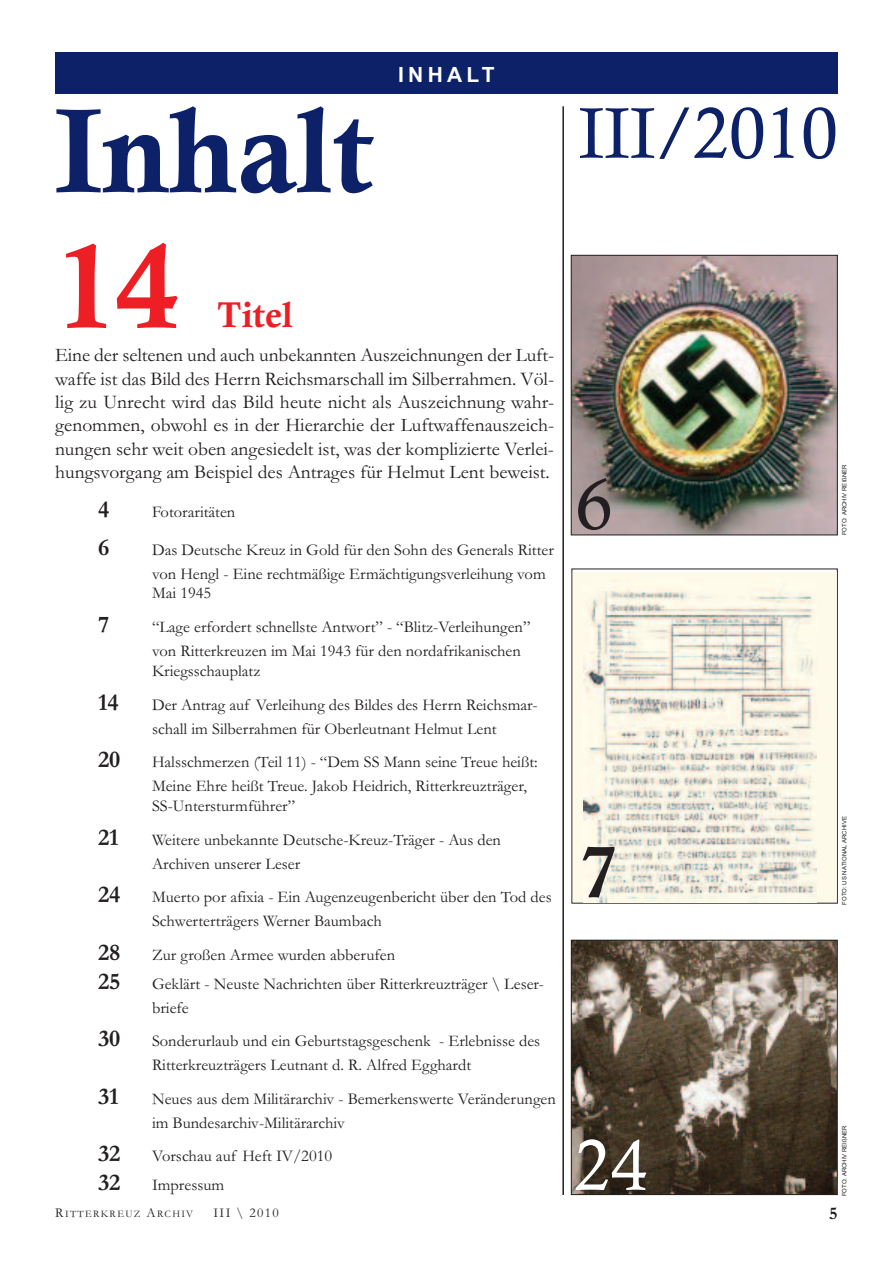
<style>
.page{position:relative;width:893px;height:1263px;background:#fff}
.page>*{position:absolute;margin:0;border:0;box-sizing:border-box;transform-origin:0 0}
.t1{font:120px "Calis MT Bol";color:#0d2169}
.t2{font:120px "Calis MT Bol";color:#ed1e24}
.t3{font:72px "Calisto";letter-spacing:-.01em;color:#0d2169}
.t4{font:72px "Calisto";color:#fff}
.t5{font:72px "Calisto";color:#231f20}
.t6{font:72px "Calis MT Bol";color:#231f20}
.t7{font:36px "Calis MT Bol";color:#ed1e24}
.t8{font:700 24px "Garamond";color:#231f20}
.t9{font:700 21px "Arial";letter-spacing:.2em;color:#fff}
.t10{font:19.5px/23.4px "Garamond";color:#231f20;text-align:justify}
.t11{font:700 18px "Garamond";color:#231f20}
.t12{font:16.5px/23.9px "Garamond";color:#231f20}
.t13{font:13.5px "Garamond";letter-spacing:.1em;color:#231f20}
.t14{font:10.2px "Garamond";letter-spacing:.135em;color:#231f20}
.t15{font:6px "Arial";color:#231f20}
.s1{font-size:13.5px}
</style>
<div class="page">
<div style="left:55px;top:53px;width:783px;height:41px;background:#0d2169"></div>
<hr style="left:562px;top:106px;width:2px;height:1089px;background:#231f20">
<img style="left:573px;top:942px;width:263px;height:251px">
<div style="left:571px;top:940px;width:267px;height:255px;border:1px solid #231f20"></div>
<img style="left:573px;top:257px;width:263px;height:276px">
<div style="left:571px;top:255px;width:267px;height:280px;border:1px solid #231f20"></div>
<svg style="left:573px;top:572px;width:264px;height:331px;background:#ebe8db"></svg>
<p class="t9" style="left:371px;top:62px;width:153px">KOPFZEILE</p>
<p class="t9" style="left:398px;top:62px;width:98px">INHALT</p>
<h1 class="t1" style="left:55px;top:80px;width:320px">Inhalt</h1>
<h2 class="t3" style="left:578px;top:91px;width:261px">III/2010</h2>
<h1 class="t2" style="left:55px;top:216px;width:124px">14</h1>
<h3 class="t7" style="left:217px;top:294px;width:77px">Titel</h3>
<p class="t10" style="left:55px;top:343px;width:500px">Eine der seltenen und auch unbekannten Auszeichnungen der Luft&shy;waffe ist das Bild des Herrn Reichsmarschall im Silberrahmen. Völ&shy;lig zu Unrecht wird das Bild heute nicht als Auszeichnung wahr&shy;genommen, obwohl es in der Hierarchie der Luftwaffenauszeich&shy;nungen sehr weit oben angesiedelt ist, was der komplizierte Verlei&shy;hungsvorgang am Beispiel des Antrages für Helmut Lent beweist.</p>
<h3 class="t8" style="left:98px;top:495px;width:13px">4</h3>
<p class="t12" style="left:152px;top:499px;width:85px">Fotoraritäten</p>
<h3 class="t8" style="left:98px;top:532px;width:13px">6</h3>
<p class="t12" style="left:152px;top:537px;width:403px">Das Deutsche Kreuz in Gold für den Sohn des Generals Ritter von Hengl - Eine rechtmäßige Ermächtigungsverleihung vom</p>
<p class="t12" style="left:152px;top:581px;width:61px">Mai 1945</p>
<h3 class="t8" style="left:98px;top:610px;width:13px">7</h3>
<p class="t12" style="left:152px;top:614px;width:380px">“Lage erfordert schnellste Antwort” - “Blitz-Verleihungen” von Ritterkreuzen im Mai 1943 für den nordafrikanischen</p>
<p class="t12" style="left:152px;top:658px;width:110px">Kriegsschauplatz</p>
<h3 class="t8" style="left:98px;top:687px;width:22px">14</h3>
<p class="t12" style="left:152px;top:692px;width:387px">Der Antrag auf Verleihung des Bildes des Herrn Reichsmar&shy;schall im Silberrahmen für Oberleutnant Helmut Lent</p>
<h3 class="t8" style="left:98px;top:745px;width:24px">20</h3>
<p class="t12" style="left:152px;top:749px;width:387px">Halsschmerzen (Teil 11) - “Dem SS Mann seine Treue heißt:<br>Meine Ehre heißt Treue. Jakob Heidrich, Ritterkreuzträger,</p>
<p class="t12" style="left:152px;top:793px;width:145px">SS-Untersturmführer”</p>
<h3 class="t8" style="left:98px;top:822px;width:22px">21</h3>
<p class="t12" style="left:152px;top:827px;width:351px">Weitere unbekannte Deutsche-Kreuz-Träger - Aus den<br>Archiven unserer Leser</p>
<h3 class="t8" style="left:98px;top:880px;width:24px">24</h3>
<p class="t12" style="left:152px;top:884px;width:401px">Muerto por afixia - Ein Augenzeugenbericht über den Tod des<br>Schwerterträgers Werner Baumbach</p>
<h3 class="t8" style="left:98px;top:937px;width:24px">28</h3>
<p class="t12" style="left:152px;top:942px;width:245px">Zur großen Armee wurden abberufen</p>
<h3 class="t8" style="left:98px;top:966px;width:24px">25</h3>
<p class="t12" style="left:152px;top:971px;width:393px">Geklärt - Neuste Nachrichten über Ritterkreuzträger \ Leser&shy;briefe</p>
<h3 class="t8" style="left:98px;top:1024px;width:24px">30</h3>
<p class="t12" style="left:152px;top:1028px;width:390px">Sonderurlaub und ein Geburtstagsgeschenk - Erlebnisse des<br>Ritterkreuzträgers Leutnant d. R. Alfred Egghardt</p>
<h3 class="t8" style="left:98px;top:1081px;width:22px">31</h3>
<p class="t12" style="left:152px;top:1086px;width:405px">Neues aus dem Militärarchiv - Bemerkenswerte Veränderungen im Bundesarchiv-Militärarchiv</p>
<h3 class="t8" style="left:98px;top:1139px;width:24px">32</h3>
<p class="t12" style="left:152px;top:1144px;width:182px">Vorschau auf Heft IV/2010</p>
<h3 class="t8" style="left:98px;top:1168px;width:24px">32</h3>
<p class="t12" style="left:152px;top:1172px;width:74px">Impressum</p>
<h2 class="t5" style="left:576px;top:462px;width:38px">6</h2>
<h2 class="t6" style="left:580px;top:829px;width:38px">7</h2>
<h2 class="t4" style="left:574px;top:1123px;width:75px">24</h2>
<p class="t15" style="left:841px;top:535px;width:72px;rotate:-90deg">FOTO: ARCHIV REIßNER</p>
<p class="t15" style="left:841px;top:905px;width:90px;rotate:-90deg">FOTO: US NATIONAL ARCHIVE</p>
<p class="t15" style="left:841px;top:1196px;width:72px;rotate:-90deg">FOTO: ARCHIV REIßNER</p>
<p class="t14" style="left:55px;top:1207px;width:139px"><span class="s1">R</span>ITTERKREUZ <span class="s1">A</span>RCHIV</p>
<p class="t13" style="left:213px;top:1204px;width:67px">III \ 2010</p>
<p class="t11" style="left:829px;top:1203px;width:10px">5</p>
</div>
